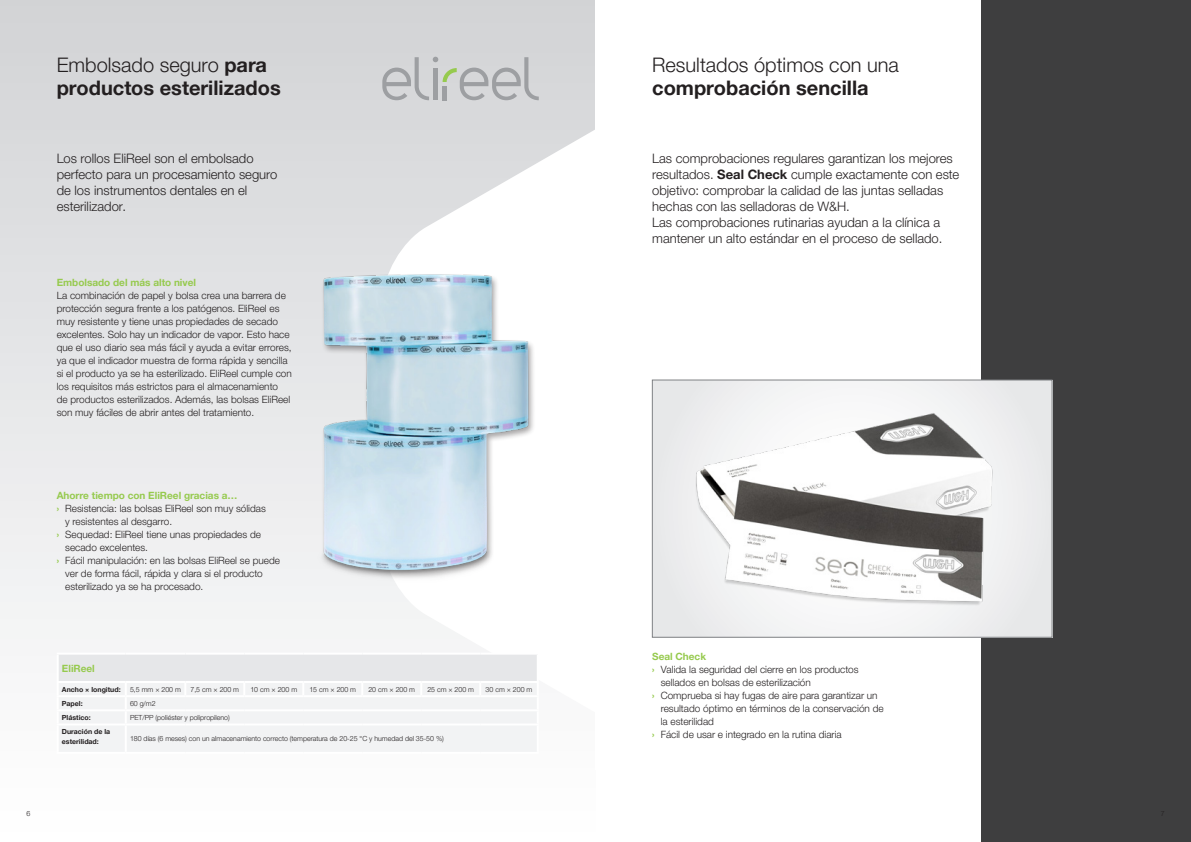
<style>
.page{position:relative;width:1191px;height:842px;background:#fff}
.page>*{position:absolute;margin:0;border:0;box-sizing:border-box;transform-origin:0 0}
.t1{font:20px "Helvetica Neue World 45 Lt";color:#231f20}
.t2{font:700 20px "Helvetica Neue World 75";color:#231f20}
.t3{font:13px/16px "Helvetica Neue World 45 Lt";color:#231f20}
.t4{font:10px/13px "Helvetica Neue World 45 Lt";color:#231f20}
.t5{font:700 10px "Helvetica Neue World 75";color:#96ca4e}
.t6{font:7px "Helvetica Neue World 45 Lt";color:#231f20}
.t7{font:700 7px/10px "Helvetica Neue World 75";color:#231f20}
.s1{font-family:"Helvetica Neue World 75";font-weight:700}
.s2{font-family:"Helvetica Neue World 75";font-weight:700;color:#96ca4e}
</style>
<div class="page">
<div style="left:0;top:0;width:595px;height:842px;background:linear-gradient(to bottom,#d2d3d6,#fff)"></div>
<svg style="left:382px;top:95px;width:213px;height:652px"></svg>
<svg style="left:382px;top:57px;width:157px;height:43px"></svg>
<hr style="left:442px;top:86px;width:4px;height:14px;background:#9d9fa2">
<img style="left:293px;top:259px;width:256px;height:323px">
<div style="left:981px;top:0;width:210px;height:842px;background:#3e3e3f"></div>
<img style="left:654px;top:382px;width:396px;height:253px">
<div style="left:652px;top:380px;width:400px;height:257px;border:1px solid #808285"></div>
<div style="left:58px;top:654px;width:480px;height:28px;background:#e6e7e9"></div>
<hr style="left:537px;top:655px;width:2px;height:26px;background:#fff">
<hr style="left:57px;top:681px;width:69px;height:2px;background:#fff">
<hr style="left:126px;top:681px;width:59px;height:2px;background:#fff">
<hr style="left:185px;top:681px;width:59px;height:2px;background:#fff">
<hr style="left:244px;top:681px;width:59px;height:2px;background:#fff">
<hr style="left:303px;top:681px;width:59px;height:2px;background:#fff">
<hr style="left:362px;top:681px;width:59px;height:2px;background:#fff">
<hr style="left:421px;top:681px;width:59px;height:2px;background:#fff">
<hr style="left:480px;top:681px;width:59px;height:2px;background:#fff">
<hr style="left:57px;top:653px;width:69px;height:2px;background:#fff">
<hr style="left:57px;top:655px;width:2px;height:26px;background:#fff">
<hr style="left:126px;top:653px;width:59px;height:2px;background:#fff">
<hr style="left:185px;top:653px;width:59px;height:2px;background:#fff">
<hr style="left:244px;top:653px;width:59px;height:2px;background:#fff">
<hr style="left:303px;top:653px;width:59px;height:2px;background:#fff">
<hr style="left:362px;top:653px;width:59px;height:2px;background:#fff">
<hr style="left:421px;top:653px;width:59px;height:2px;background:#fff">
<hr style="left:480px;top:653px;width:59px;height:2px;background:#fff">
<div style="left:57px;top:683px;width:482px;height:69px;background:#f2f3f4"></div>
<hr style="left:126px;top:709px;width:59px;height:2px;background:#fff">
<hr style="left:185px;top:709px;width:59px;height:2px;background:#fff">
<hr style="left:244px;top:709px;width:59px;height:2px;background:#fff">
<hr style="left:303px;top:709px;width:59px;height:2px;background:#fff">
<hr style="left:362px;top:709px;width:59px;height:2px;background:#fff">
<hr style="left:421px;top:709px;width:59px;height:2px;background:#fff">
<hr style="left:480px;top:709px;width:59px;height:2px;background:#fff">
<hr style="left:57px;top:723px;width:69px;height:2px;background:#fff">
<hr style="left:57px;top:725px;width:2px;height:27px;background:#fff">
<hr style="left:126px;top:723px;width:59px;height:2px;background:#fff">
<hr style="left:185px;top:723px;width:59px;height:2px;background:#fff">
<hr style="left:244px;top:723px;width:59px;height:2px;background:#fff">
<hr style="left:303px;top:723px;width:59px;height:2px;background:#fff">
<hr style="left:362px;top:723px;width:59px;height:2px;background:#fff">
<hr style="left:421px;top:723px;width:59px;height:2px;background:#fff">
<hr style="left:480px;top:723px;width:59px;height:2px;background:#fff">
<hr style="left:57px;top:752px;width:69px;height:2px;background:#fff">
<hr style="left:126px;top:752px;width:59px;height:2px;background:#fff">
<hr style="left:185px;top:752px;width:59px;height:2px;background:#fff">
<hr style="left:244px;top:752px;width:59px;height:2px;background:#fff">
<hr style="left:303px;top:752px;width:59px;height:2px;background:#fff">
<hr style="left:362px;top:752px;width:59px;height:2px;background:#fff">
<hr style="left:421px;top:752px;width:59px;height:2px;background:#fff">
<hr style="left:480px;top:752px;width:59px;height:2px;background:#fff">
<h1 class="t1" style="left:57px;top:53px;width:212px">Embolsado seguro <span class="s1">para</span></h1>
<h1 class="t2" style="left:57px;top:76px;width:226px">productos esterilizados</h1>
<h2 class="t3" style="left:57px;top:151px;width:222px">Los rollos EliReel son el embolsado perfecto para un procesamiento seguro de los instrumentos dentales en el esterilizador.</h2>
<p class="t5" style="left:57px;top:276px;width:141px">Embolsado del más alto nivel</p>
<p class="t4" style="left:57px;top:289px;width:237px">La combinación de papel y bolsa crea una barrera de protección segura frente a los patógenos. EliReel es muy resistente y tiene unas propiedades de secado excelentes. Solo hay un indicador de vapor. Esto hace que el uso diario sea más fácil y ayuda a evitar errores, ya que el indicador muestra de forma rápida y sencilla si el producto ya se ha esterilizado. EliReel cumple con los requisitos más estrictos para el almacenamiento<br>de productos esterilizados. Además, las bolsas EliReel son muy fáciles de abrir antes del tratamiento.</p>
<p class="t5" style="left:57px;top:490px;width:182px">Ahorre tiempo con EliReel gracias a…</p>
<p class="t4" style="left:57px;top:502px;width:211px"><span class="s2">›</span> Resistencia: las bolsas EliReel son muy sólidas</p>
<p class="t4" style="left:65px;top:515px;width:108px">y resistentes al desgarro.</p>
<p class="t4" style="left:57px;top:528px;width:206px"><span class="s2">›</span> Sequedad: EliReel tiene unas propiedades de</p>
<p class="t4" style="left:65px;top:541px;width:84px">secado excelentes.</p>
<p class="t4" style="left:57px;top:554px;width:225px"><span class="s2">›</span> Fácil manipulación: en las bolsas EliReel se puede</p>
<p class="t4" style="left:65px;top:567px;width:199px">ver de forma fácil, rápida y clara si el producto</p>
<p class="t4" style="left:65px;top:580px;width:140px">esterilizado ya se ha procesado.</p>
<p class="t6" style="left:26px;top:810px;width:5px">6</p>
<p class="t5" style="left:62px;top:662px;width:34px">EliReel</p>
<p class="t7" style="left:62px;top:684px;width:60px">Ancho × longitud:</p>
<p class="t6" style="left:130px;top:685px;width:52px">5,5 mm × 200 m</p>
<p class="t6" style="left:190px;top:685px;width:50px">7,5 cm × 200 m</p>
<p class="t6" style="left:250px;top:685px;width:48px">10 cm × 200 m</p>
<p class="t6" style="left:309px;top:685px;width:48px">15 cm × 200 m</p>
<p class="t6" style="left:368px;top:685px;width:48px">20 cm × 200 m</p>
<p class="t6" style="left:427px;top:685px;width:48px">25 cm × 200 m</p>
<p class="t6" style="left:485px;top:685px;width:48px">30 cm × 200 m</p>
<p class="t7" style="left:62px;top:698px;width:22px">Papel:</p>
<p class="t6" style="left:130px;top:699px;width:27px">60 g/m2</p>
<p class="t7" style="left:62px;top:712px;width:30px">Plástico:</p>
<p class="t6" style="left:130px;top:713px;width:101px">PET/PP (poliéster y polipropileno)</p>
<p class="t7" style="left:62px;top:727px;width:50px">Duración de la esterilidad:</p>
<p class="t6" style="left:130px;top:735px;width:315px">180 días (6 meses) con un almacenamiento correcto (temperatura de 20-25 °C y humedad del 35-50 %)</p>
<h1 class="t1" style="left:652px;top:53px;width:248px">Resultados óptimos con una</h1>
<h1 class="t2" style="left:652px;top:76px;width:218px">comprobación sencilla</h1>
<p class="t3" style="left:652px;top:151px;width:309px">Las comprobaciones regulares garantizan los mejores resultados. <span class="s1">Seal Check</span> cumple exactamente con este objetivo: comprobar la calidad de las juntas selladas hechas con las selladoras de W&amp;H.<br>Las comprobaciones rutinarias ayudan a la clínica a mantener un alto estándar en el proceso de sellado.</p>
<p class="t5" style="left:652px;top:651px;width:55px">Seal Check</p>
<p class="t4" style="left:652px;top:663px;width:208px"><span class="s2">›</span> Valida la seguridad del cierre en los productos</p>
<p class="t4" style="left:660px;top:676px;width:152px">sellados en bolsas de esterilización</p>
<p class="t4" style="left:652px;top:689px;width:227px"><span class="s2">›</span> Comprueba si hay fugas de aire para garantizar un</p>
<p class="t4" style="left:660px;top:702px;width:224px">resultado óptimo en términos de la conservación de</p>
<p class="t4" style="left:660px;top:715px;width:55px">la esterilidad</p>
<p class="t4" style="left:652px;top:728px;width:191px"><span class="s2">›</span> Fácil de usar e integrado en la rutina diaria</p>
</div>
